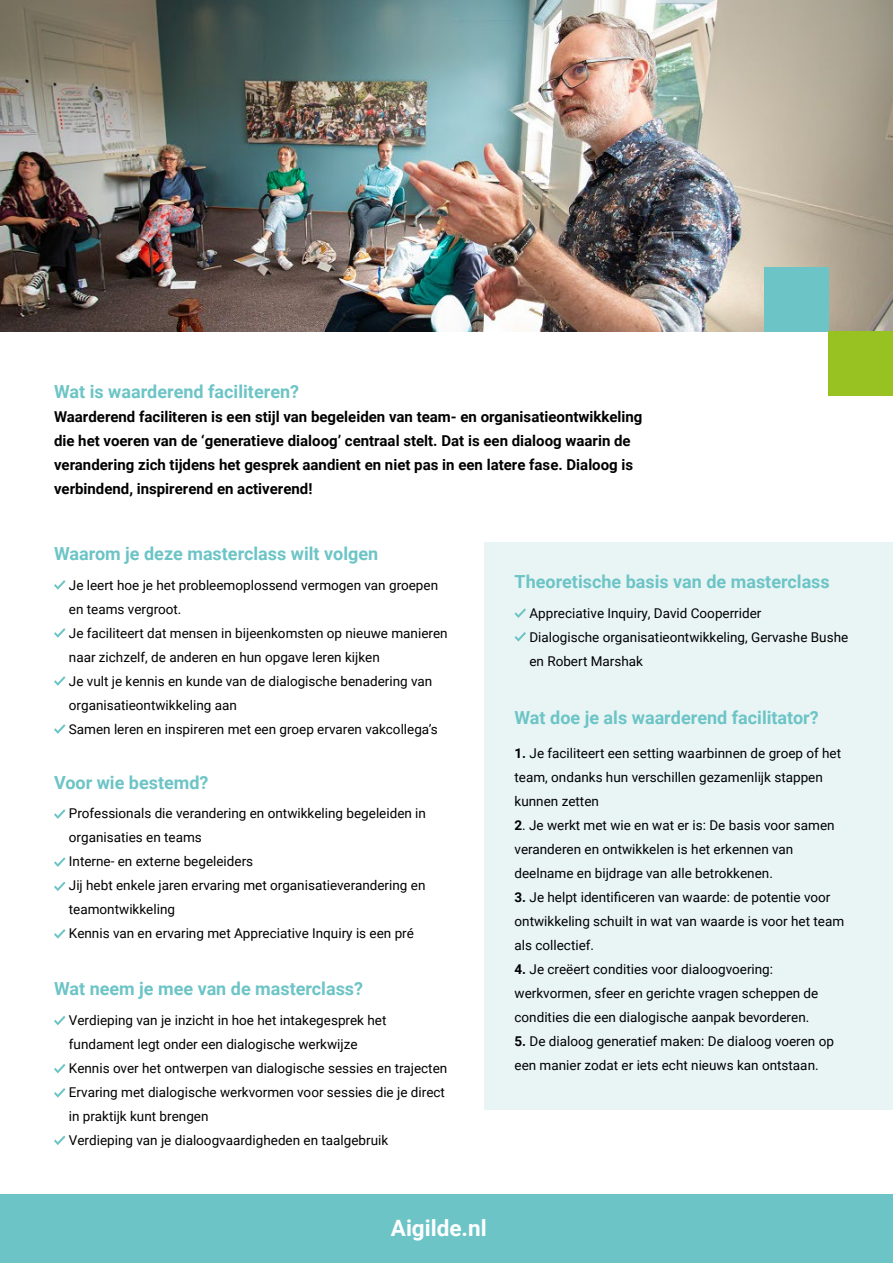
<style>
.page{position:relative;width:893px;height:1263px;background:#fff}
.page>*{position:absolute;margin:0;border:0;box-sizing:border-box;transform-origin:0 0}
.t1{font:700 22.5px "Roboto";color:#fff}
.t2{font:700 18px "Roboto";color:#6dc4c6}
.t3{font:700 15px/24px "Roboto";color:#000}
.t4{font:13.5px/24px "Roboto";color:#000}
.s1{font-weight:700}
</style>
<div class="page">
<img style="left:0;top:0;width:893px;height:331px">
<div style="left:765px;top:267px;width:64px;height:64px;background:#6dc4c6"></div>
<div style="left:829px;top:331px;width:64px;height:64px;background:#98c222"></div>
<div style="left:0;top:1195px;width:893px;height:68px;background:#6dc4c6"></div>
<div style="left:485px;top:542px;width:408px;height:568px;background:#e9f5f5"></div>
<svg style="left:54px;top:580px;width:11px;height:10px"></svg>
<svg style="left:54px;top:628px;width:11px;height:10px"></svg>
<svg style="left:54px;top:676px;width:11px;height:10px"></svg>
<svg style="left:54px;top:724px;width:11px;height:10px"></svg>
<svg style="left:54px;top:809px;width:11px;height:10px"></svg>
<svg style="left:54px;top:1016px;width:11px;height:9px"></svg>
<svg style="left:54px;top:857px;width:11px;height:10px"></svg>
<svg style="left:54px;top:1064px;width:11px;height:9px"></svg>
<svg style="left:54px;top:881px;width:11px;height:10px"></svg>
<svg style="left:54px;top:1088px;width:11px;height:10px"></svg>
<svg style="left:54px;top:929px;width:11px;height:10px"></svg>
<svg style="left:54px;top:1135px;width:11px;height:10px"></svg>
<svg style="left:514px;top:608px;width:12px;height:10px"></svg>
<svg style="left:514px;top:632px;width:12px;height:10px"></svg>
<h2 class="t2" style="left:54px;top:379px;width:247px">Wat is waarderend faciliteren?</h2>
<p class="t3" style="left:54px;top:404px;width:590px">Waarderend faciliteren is een stijl van begeleiden van team- en organisatieontwikkeling die het voeren van de ‘generatieve dialoog’ centraal stelt. Dat is een dialoog waarin de verandering zich tijdens het gesprek aandient en niet pas in een latere fase. Dialoog is verbindend, inspirerend en activerend!</p>
<h2 class="t2" style="left:54px;top:541px;width:326px">Waarom je deze masterclass wilt volgen</h2>
<p class="t4" style="left:69px;top:572px;width:380px">Je leert hoe je het probleemoplossend vermogen van groepen en teams vergroot.<br>Je faciliteert dat mensen in bijeenkomsten op nieuwe manieren naar zichzelf, de anderen en hun opgave leren kijken<br>Je vult je kennis en kunde van de dialogische benadering van organisatieontwikkeling aan<br>Samen leren en inspireren met een groep ervaren vakcollega’s</p>
<h2 class="t2" style="left:54px;top:770px;width:156px">Voor wie bestemd?</h2>
<p class="t4" style="left:69px;top:801px;width:359px">Professionals die verandering en ontwikkeling begeleiden in organisaties en teams<br>Interne- en externe begeleiders<br>Jij hebt enkele jaren ervaring met organisatieverandering en teamontwikkeling<br>Kennis van en ervaring met Appreciative Inquiry is een pré</p>
<h2 class="t2" style="left:54px;top:976px;width:311px">Wat neem je mee van de masterclass?</h2>
<p class="t4" style="left:69px;top:1007px;width:380px">Verdieping van je inzicht in hoe het intakegesprek het fundament legt onder een dialogische werkwijze<br>Kennis over het ontwerpen van dialogische sessies en trajecten Ervaring met dialogische werkvormen voor sessies die je direct in praktijk kunt brengen<br>Verdieping van je dialoogvaardigheden en taalgebruik</p>
<h1 class="t1" style="left:391px;top:1212px;width:97px">Aigilde.nl</h1>
<h2 class="t2" style="left:514px;top:569px;width:317px">Theoretische basis van de masterclass</h2>
<p class="t4" style="left:529px;top:600px;width:320px">Appreciative Inquiry, David Cooperrider<br>Dialogische organisatieontwikkeling, Gervashe Bushe en Robert Marshak</p>
<h2 class="t2" style="left:514px;top:705px;width:306px">Wat doe je als waarderend facilitator?</h2>
<p class="t4" style="left:514px;top:741px;width:328px"><span class="s1">1.</span> Je faciliteert een setting waarbinnen de groep of het team, ondanks hun verschillen gezamenlijk stappen kunnen zetten</p>
<p class="t4" style="left:514px;top:813px;width:322px"><span class="s1">2</span>. Je werkt met wie en wat er is: De basis voor samen veranderen en ontwikkelen is het erkennen van deelname en bijdrage van alle betrokkenen.</p>
<p class="t4" style="left:514px;top:885px;width:331px"><span class="s1">3.</span> Je helpt identificeren van waarde: de potentie voor ontwikkeling schuilt in wat van waarde is voor het team als collectief.</p>
<p class="t4" style="left:514px;top:957px;width:305px"><span class="s1">4.</span> Je creëert condities voor dialoogvoering: werkvormen, sfeer en gerichte vragen scheppen de condities die een dialogische aanpak bevorderen.</p>
<p class="t4" style="left:514px;top:1029px;width:321px"><span class="s1">5.</span> De dialoog generatief maken: De dialoog voeren op een manier zodat er iets echt nieuws kan ontstaan.</p>
</div>
